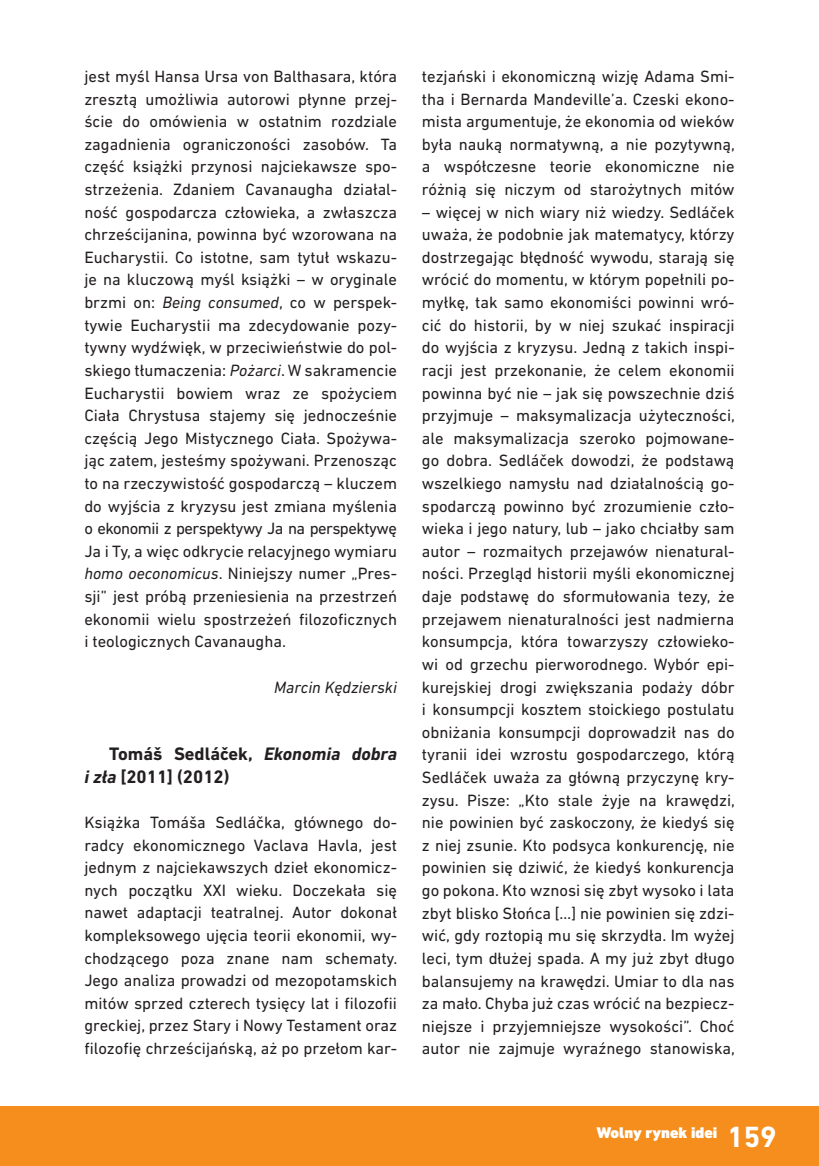
<style>
.page{position:relative;width:819px;height:1166px;background:#fff}
.page>*{position:absolute;margin:0;border:0;box-sizing:border-box;transform-origin:0 0}
.t1{font:700 29.75px "DIN Next LT Pro";color:#fff}
.t2{font:700 18.38px/22.6px "DIN Next LT Pro";color:#231f20}
.t3{font:16.62px/22.6px "DIN Next LT Pro";color:#231f20;text-align:justify}
.t4{font:italic 16.62px "DIN Next LT Pro";color:#231f20}
.t5{font:900 15.75px "DIN Next LT Pro";color:#fff}
.s1{font-style:italic}
</style>
<div class="page">
<div style="left:0;top:1106px;width:819px;height:60px;background:#f68e1e"></div>
<p class="t3" style="left:84px;top:65px;width:314px">jest myśl Hansa Ursa von Balthasara, która zresztą umożliwia autorowi płynne przej&shy;ście do omówienia w ostatnim rozdziale zagadnienia ograniczoności zasobów. Ta część książki przynosi najciekawsze spo&shy;strzeżenia. Zdaniem Cavanaugha działal&shy;ność gospodarcza człowieka, a zwłaszcza chrześcijanina, powinna być wzorowana na Eucharystii. Co istotne, sam tytuł wskazu&shy;je na kluczową myśl książki – w oryginale brzmi on: <span class="s1">Being consumed</span>, co w perspek&shy;tywie Eucharystii ma zdecydowanie pozy&shy;tywny wydźwięk, w przeciwieństwie do pol&shy;skiego tłumaczenia: <span class="s1">Pożarci</span>. W sakramencie Eucharystii bowiem wraz ze spożyciem Ciała Chrystusa stajemy się jednocześnie częścią Jego Mistycznego Ciała. Spożywa&shy;jąc zatem, jesteśmy spożywani. Przenosząc to na rzeczywistość gospodarczą – kluczem do wyjścia z kryzysu jest zmiana myślenia o ekonomii z perspektywy Ja na perspektywę Ja i Ty, a więc odkrycie relacyjnego wymiaru <span class="s1">homo oeconomicus</span>. Niniejszy numer „Pres&shy;sji” jest próbą przeniesienia na przestrzeń ekonomii wielu spostrzeżeń filozoficznych i teologicznych Cavanaugha.</p>
<p class="t4" style="left:274px;top:677px;width:124px">Marcin Kędzierski</p>
<p class="t2" style="left:84px;top:743px;width:314px;text-indent:25px">Tomáš Sedláček, <span class="s1">Ekonomia dobra i zła</span> [2011] (2012)</p>
<p class="t3" style="left:84px;top:811px;width:314px">Książka Tomáša Sedláčka, głównego do&shy;radcy ekonomicznego Vaclava Havla, jest jednym z najciekawszych dzieł ekonomicz&shy;nych początku XXI wieku. Doczekała się nawet adaptacji teatralnej. Autor dokonał kompleksowego ujęcia teorii ekonomii, wy&shy;chodzącego poza znane nam schematy.<br>Jego analiza prowadzi od mezopotamskich mitów sprzed czterech tysięcy lat i filozofii greckiej, przez Stary i Nowy Testament oraz filozofię chrześcijańską, aż po przełom kar-</p>
<p class="t3" style="left:422px;top:65px;width:314px">tezjański i ekonomiczną wizję Adama Smi&shy;tha i Bernarda Mandeville’a. Czeski ekono&shy;mista argumentuje, że ekonomia od wieków była nauką normatywną, a nie pozytywną, a współczesne teorie ekonomiczne nie różnią się niczym od starożytnych mitów</p>
<p class="t3" style="left:422px;top:200px;width:314px">– więcej w nich wiary niż wiedzy. Sedláček uważa, że podobnie jak matematycy, którzy dostrzegając błędność wywodu, starają się wrócić do momentu, w którym popełnili po&shy;myłkę, tak samo ekonomiści powinni wró&shy;cić do historii, by w niej szukać inspiracji do wyjścia z kryzysu. Jedną z takich inspi&shy;racji jest przekonanie, że celem ekonomii powinna być nie – jak się powszechnie dziś przyjmuje – maksymalizacja użyteczności, ale maksymalizacja szeroko pojmowane&shy;go dobra. Sedláček dowodzi, że podstawą wszelkiego namysłu nad działalnością go&shy;spodarczą powinno być zrozumienie czło&shy;wieka i jego natury, lub – jako chciałby sam autor – rozmaitych przejawów nienatural&shy;ności. Przegląd historii myśli ekonomicznej daje podstawę do sformułowania tezy, że przejawem nienaturalności jest nadmierna konsumpcja, która towarzyszy człowieko&shy;wi od grzechu pierworodnego. Wybór epi&shy;kurejskiej drogi zwiększania podaży dóbr i konsumpcji kosztem stoickiego postulatu obniżania konsumpcji doprowadził nas do tyranii idei wzrostu gospodarczego, którą Sedláček uważa za główną przyczynę kry&shy;zysu. Pisze: „Kto stale żyje na krawędzi, nie powinien być zaskoczony, że kiedyś się z niej zsunie. Kto podsyca konkurencję, nie powinien się dziwić, że kiedyś konkurencja go pokona. Kto wznosi się zbyt wysoko i lata zbyt blisko Słońca […] nie powinien się zdzi&shy;wić, gdy roztopią mu się skrzydła. Im wyżej leci, tym dłużej spada. A my już zbyt długo balansujemy na krawędzi. Umiar to dla nas za mało. Chyba już czas wrócić na bezpiecz&shy;niejsze i przyjemniejsze wysokości”. Choć autor nie zajmuje wyraźnego stanowiska,</p>
<p class="t5" style="left:596px;top:1123px;width:122px">Wolny rynek idei</p>
<h1 class="t1" style="left:727px;top:1120px;width:51px">159</h1>
</div>
